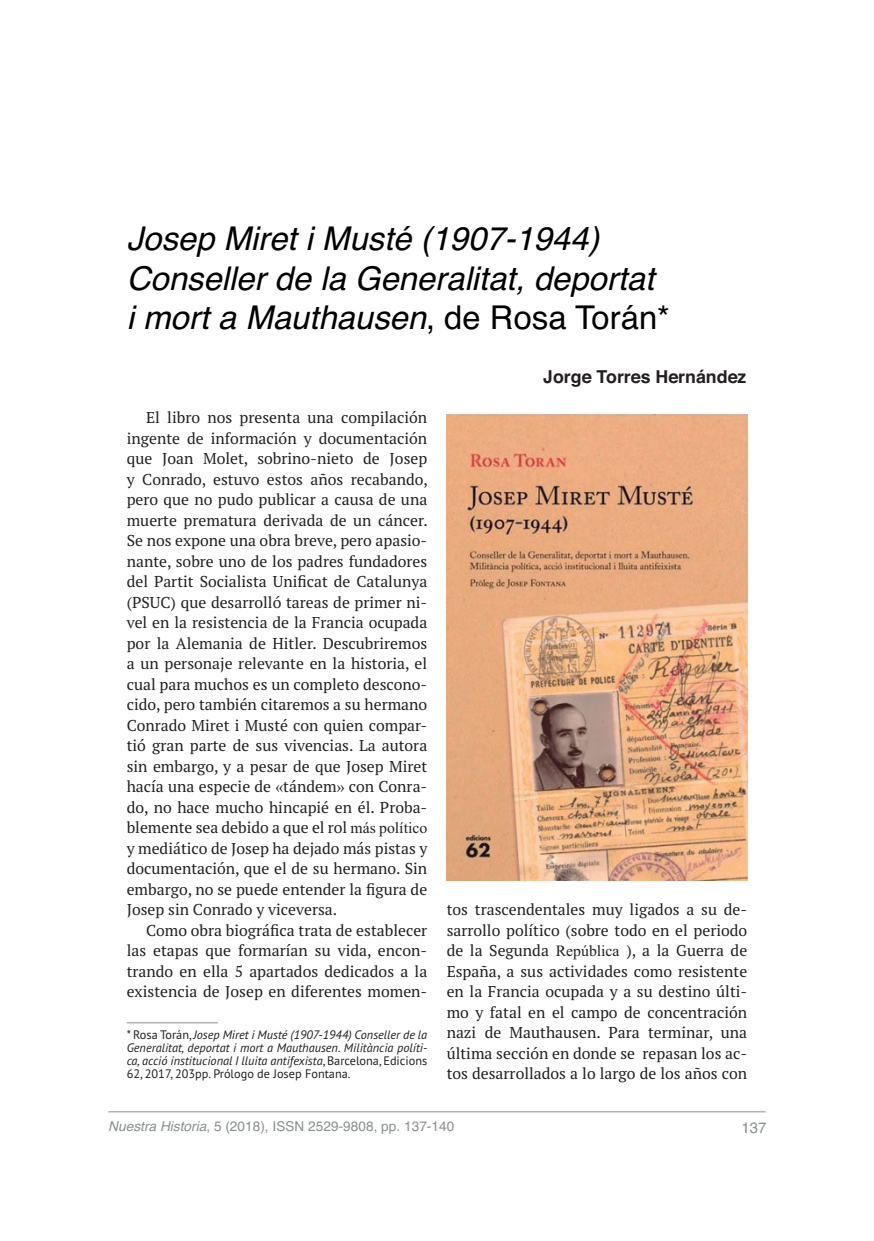
<style>
.page{position:relative;width:874px;height:1241px;background:#fff}
.page>*{position:absolute;margin:0;border:0;box-sizing:border-box;transform-origin:0 0}
.t1{font:italic 32.73px/39.4px "Helvetica";color:#000}
.t2{font:700 17.85px "Helvetica";color:#231f20}
.t3{font:15.75px/20.5px "PT Serif";color:#231f20;text-align:justify}
.t4{font:15.05px "Helvetica";color:#8a8f90}
.t5{font:13.65px "Helvetica";color:#8a8f90}
.t6{font:italic 12.25px/13.3px "PT Sans";color:#231f20;text-align:justify}
.s1{font-style:normal}
.s2{font-family:"Times New Roman"}
.s3{font-style:italic}
</style>
<div class="page">
<hr style="left:108px;top:1111px;width:657px;height:1px;background:#8a8f90">
<hr style="left:127px;top:1022px;width:91px;height:1px;background:#8a8f90">
<img style="left:446px;top:415px;width:301px;height:465px">
<h1 class="t1" style="left:127px;top:222px;width:544px">Josep Miret i Musté (1907-1944)<br>Conseller de la Generalitat, deportat<br>i mort a Mauthausen<span class="s1">, de Rosa Torán*</span></h1>
<p class="t2" style="left:543px;top:370px;width:205px">Jorge Torres Hernández</p>
<p class="t3" style="left:127px;top:409px;width:302px;text-indent:19px">El libro nos presenta una compilación ingente de información y documentación que Joan Molet, sobrino-nieto de Josep y Conrado, estuvo estos años recabando, pero que no pudo publicar a causa de una muerte prematura derivada de un cáncer.<br>Se nos expone una obra breve, pero apasio&shy;nante, sobre uno de los padres fundadores del Partit Socialista Unificat de Catalunya (PSUC) que desarrolló tareas de primer ni&shy;vel en la resistencia de la Francia ocupada por la Alemania de Hitler. Descubriremos a un personaje relevante en la historia, el cual para muchos es un completo descono&shy;cido, pero también citaremos a su hermano Conrado Miret i Musté con quien compar&shy;tió gran parte de sus vivencias. La autora sin embargo, y a pesar de que Josep Miret hacía una especie de <span class="s2">«</span>tándem<span class="s2">»</span> con Conra&shy;do, no hace mucho hincapié en él. Proba&shy;blemente sea debido a que el rol <span class="s2">más político </span>y mediático de Josep ha dejado más pistas y documentación, que el de su hermano. Sin embargo, no se puede entender la figura de Josep sin Conrado y viceversa.</p>
<p class="t3" style="left:127px;top:921px;width:302px;text-indent:19px">Como obra biográfica trata de establecer las etapas que formarían su vida, encon&shy;trando en ella 5 apartados dedicados a la existencia de Josep en diferentes momen-</p>
<p class="t6" style="left:127px;top:1029px;width:302px"><span class="s1">* Rosa Torán,</span> Josep Miret i Musté (1907-1944) Conseller de la Generalitat, deportat i mort a Mauthausen. Militància políti&shy;ca, acció institucional I lluita antifexista<span class="s1">, Barcelona, Edicions 62, 2017, 203pp. Prólogo de Josep Fontana.</span></p>
<p class="t3" style="left:446px;top:901px;width:302px">tos trascendentales muy ligados a su de&shy;sarrollo político (sobre todo en el periodo de la Segunda <span class="s2">República</span> ), a la Guerra de España, a sus actividades como resistente en la Francia ocupada y a su destino últi&shy;mo y fatal en el campo de concentración nazi de Mauthausen. Para terminar, una última sección en donde se repasan los ac&shy;tos desarrollados a lo largo de los años con</p>
<p class="t5" style="left:108px;top:1121px;width:347px"><span class="s3">Nuestra Historia</span>, 5 (2018), ISSN 2529-9808, pp. 137-140</p>
<p class="t4" style="left:741px;top:1122px;width:27px">137</p>
</div>
